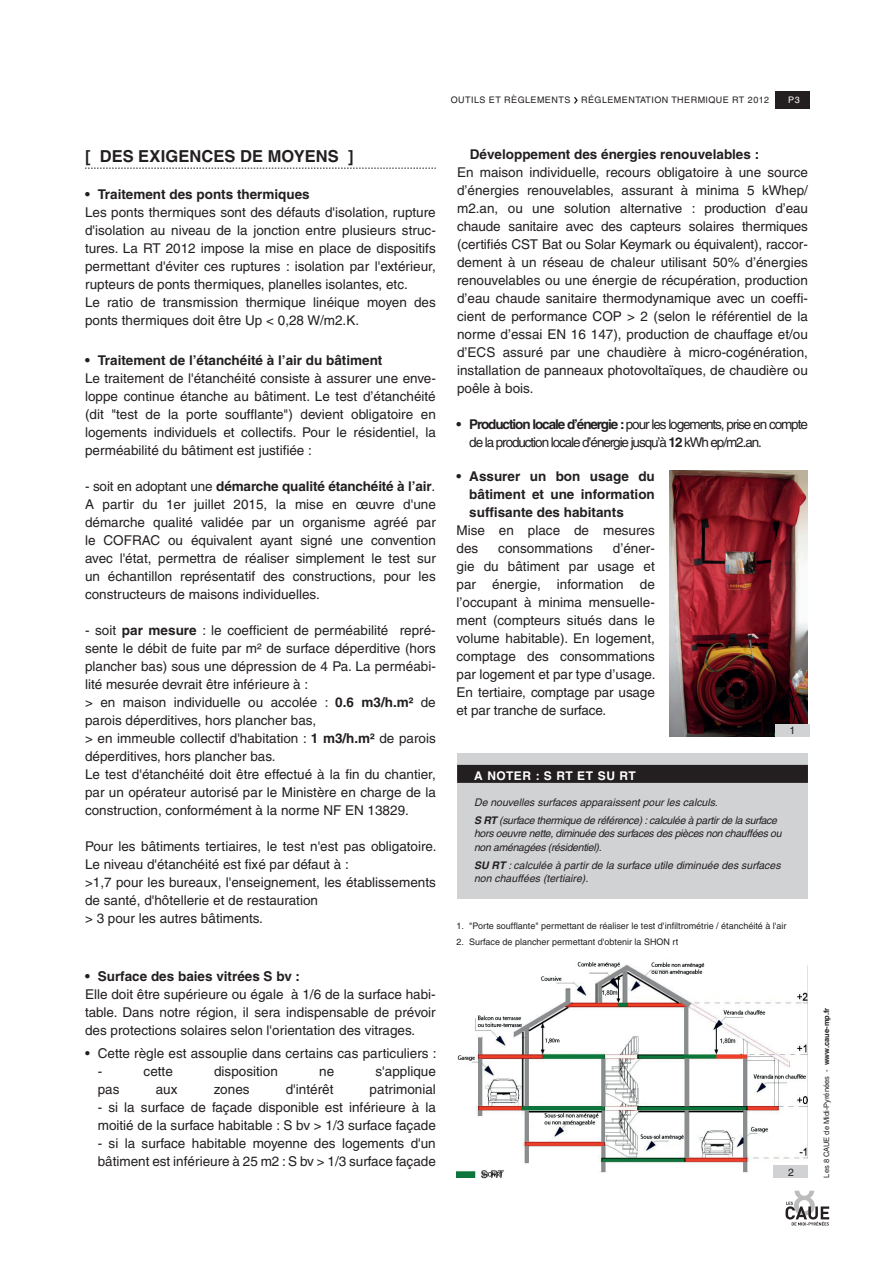
<style>
.page{position:relative;width:893px;height:1263px;background:#fff}
.page>*{position:absolute;margin:0;border:0;box-sizing:border-box;transform-origin:0 0}
.t1{font:700 16.5px "Helvetica";letter-spacing:.005em;color:#231f20}
.t2{font:13.5px/18px "Helvetica";color:#231f20}
.t3{font:700 13.5px/18px "Helvetica";color:#231f20;text-align:justify}
.t4{font:13.5px/18px "Helvetica";letter-spacing:-.08em;color:#231f20}
.t5{font:700 12px "Helvetica";letter-spacing:.05em;color:#fff}
.t6{font:italic 10.5px/17.7px "Helvetica";letter-spacing:-.03em;color:#231f20}
.t7{font:italic 10.5px/13.5px "Helvetica";color:#231f20}
.t8{font:10.5px "Helvetica";color:#231f20}
.t9{font:9px "Helvetica";color:#231f20}
.t10{font:9px "Helvetica";letter-spacing:.05em;color:#231f20}
.t11{font:9px "Helvetica";color:#fff}
.t12{font:7.5px "Helvetica";color:#231f20}
.s1{font-weight:700}
</style>
<div class="page">
<div style="left:457px;top:753px;width:351px;height:146px;background:#d1d2d4"></div>
<div style="left:457px;top:765px;width:351px;height:18px;background:#231f20"></div>
<svg style="left:85px;top:168px;width:351px;height:1px"></svg>
<img style="left:457px;top:961px;width:351px;height:217px">
<svg style="left:785px;top:1191px;width:44px;height:34px"></svg>
<div style="left:775px;top:91px;width:34px;height:17px;background:#231f20"></div>
<svg style="left:574px;top:97px;width:4px;height:6px"></svg>
<img style="left:670px;top:471px;width:138px;height:265px">
<div style="left:775px;top:724px;width:34px;height:13px;background:#d1d2d4"></div>
<div style="left:774px;top:1165px;width:34px;height:13px;background:#d1d2d4"></div>
<p class="t9" style="left:451px;top:95px;width:75px">outils et règlements</p>
<p class="t9" style="left:581px;top:95px;width:21px">réglementat</p>
<p class="t9" style="left:651px;top:95px;width:41px">ion therm</p>
<p class="t10" style="left:706px;top:95px;width:65px">ique RT 2012</p>
<p class="t11" style="left:788px;top:95px;width:13px">P3</p>
<p class="t1" style="left:85px;top:146px;width:270px">[ Des exigences de moyens ]</p>
<p class="t3" style="left:85px;top:185px;width:226px">• Traitement des ponts thermiques</p>
<p class="t2" style="left:85px;top:203px;width:352px">Les ponts thermiques sont des défauts d'isolation, rupture d'isolation au niveau de la jonction entre plusieurs struc&shy;tures. La RT 2012 impose la mise en place de dispositifs permettant d'éviter ces ruptures : isolation par l'extérieur, rupteurs de ponts thermiques, planelles isolantes, etc.<br>Le ratio de transmission thermique linéique moyen des ponts thermiques doit être Up &lt; 0,28 W/m2.K.</p>
<p class="t3" style="left:85px;top:351px;width:299px">• Traitement de l’étanchéité à l’air du bâtiment</p>
<p class="t2" style="left:85px;top:369px;width:352px;text-align:justify">Le traitement de l'étanchéité consiste à assurer une enve&shy;loppe continue étanche au bâtiment. Le test d’étanchéité (dit "test de la porte soufflante") devient obligatoire en logements individuels et collectifs. Pour le résidentiel, la perméabilité du bâtiment est justifiée :</p>
<p class="t2" style="left:85px;top:477px;width:352px;text-align:justify">- soit en adoptant une <span class="s1">démarche qualité étanchéité à l’air</span>.<br>A partir du 1er juillet 2015, la mise en œuvre d'une démarche qualité validée par un organisme agréé par le COFRAC ou équivalent ayant signé une convention avec l'état, permettra de réaliser simplement le test sur un échantillon représentatif des constructions, pour les constructeurs de maisons individuelles.</p>
<p class="t2" style="left:85px;top:621px;width:352px">- soit <span class="s1">par mesure</span> : le coefficient de perméabilité repré&shy;sente le débit de fuite par m² de surface déperditive (hors plancher bas) sous une dépression de 4 Pa. La perméabi&shy;lité mesurée devrait être inférieure à :<br>&gt; en maison individuelle ou accolée : <span class="s1">0.6 m3/h.m²</span> de parois déperditives, hors plancher bas,<br>&gt; en immeuble collectif d'habitation : <span class="s1">1 m3/h.m²</span> de parois déperditives, hors plancher bas.<br>Le test d'étanchéité doit être effectué à la fin du chantier, par un opérateur autorisé par le Ministère en charge de la construction, conformément à la norme NF EN 13829.</p>
<p class="t2" style="left:85px;top:837px;width:353px">Pour les bâtiments tertiaires, le test n'est pas obligatoire.<br>Le niveau d'étanchéité est fixé par défaut à :<br>&gt;1,7 pour les bureaux, l'enseignement, les établissements de santé, d'hôtellerie et de restauration<br>&gt; 3 pour les autres bâtiments.</p>
<p class="t3" style="left:85px;top:967px;width:217px">• Surface des baies vitrées S bv :</p>
<p class="t2" style="left:85px;top:985px;width:352px;text-align:justify">Elle doit être supérieure ou égale à 1/6 de la surface habi&shy;table. Dans notre région, il sera indispensable de prévoir des protections solaires selon l'orientation des vitrages.</p>
<p class="t2" style="left:98px;top:1044px;width:340px;text-indent:-13px">• Cette règle est assouplie dans certains cas particuliers : -</p>
<p class="t2" style="left:144px;top:1062px;width:31px">cette</p>
<p class="t2" style="left:214px;top:1062px;width:65px">disposition</p>
<p class="t2" style="left:319px;top:1062px;width:17px">ne</p>
<p class="t2" style="left:375px;top:1062px;width:62px">s'applique</p>
<p class="t2" style="left:98px;top:1080px;width:23px">pas</p>
<p class="t2" style="left:156px;top:1080px;width:23px">aux</p>
<p class="t2" style="left:214px;top:1080px;width:37px">zones</p>
<p class="t2" style="left:286px;top:1080px;width:49px">d'intérêt</p>
<p class="t2" style="left:370px;top:1080px;width:68px">patrimonial</p>
<p class="t2" style="left:98px;top:1098px;width:340px">- si la surface de façade disponible est inférieure à la moitié de la surface habitable : S bv &gt; 1/3 surface façade</p>
<p class="t2" style="left:98px;top:1134px;width:340px">- si la surface habitable moyenne des logements d'un bâtiment est inférieure à 25 m2 : S bv &gt; 1/3 surface façade</p>
<p class="t3" style="left:470px;top:145px;width:291px">Développement des énergies renouvelables :</p>
<p class="t2" style="left:457px;top:163px;width:352px;text-align:justify">En maison individuelle, recours obligatoire à une source d’énergies renouvelables, assurant à minima 5 kWhep/ m2.an, ou une solution alternative : production d’eau chaude sanitaire avec des capteurs solaires thermiques (certifiés CST Bat ou Solar Keymark ou équivalent), raccor&shy;dement à un réseau de chaleur utilisant 50% d’énergies renouvelables ou une énergie de récupération, production d’eau chaude sanitaire thermodynamique avec un coeffi&shy;cient de performance COP &gt; 2 (selon le référentiel de la norme d’essai EN 16 147), production de chauffage et/ou d’ECS assuré par une chaudière à micro-cogénération, installation de panneaux photovoltaïques, de chaudière ou poêle à bois.</p>
<p class="t4" style="left:469px;top:415px;width:340px;text-indent:-13px"><span class="s1">• Production locale d’énergie :</span> pour les logements, prise en compte de la production locale d’énergie jusqu’à <span class="s1">12</span> kWh ep/m2.an.</p>
<p class="t3" style="left:469px;top:467px;width:187px;text-indent:-13px">• Assurer un bon usage du bâtiment et une information suffisante des habitants</p>
<p class="t2" style="left:457px;top:522px;width:200px">Mise en place de mesures des</p>
<p class="t2" style="left:457px;top:540px;width:201px;text-align:justify;text-indent:156px">d’éner&shy;gie du bâtiment par usage et par énergie, information de l’occupant à minima mensuelle&shy;ment (compteurs situés dans le volume habitable). En logement, comptage des consommations par logement et par type d’usage.<br>En tertiaire, comptage par usage et par tranche de surface.</p>
<p class="t2" style="left:498px;top:540px;width:96px">consommations</p>
<p class="t8" style="left:790px;top:725px;width:7px">1</p>
<p class="t5" style="left:474px;top:768px;width:163px">A noter : s rt et su rt</p>
<p class="t6" style="left:474px;top:793px;width:304px">De nouvelles surfaces apparaissent pour les calculs.<br><span class="s1">S RT</span> (surface thermique de référence) : calculée à partir de la surface</p>
<p class="t6" style="left:474px;top:827px;width:309px;line-height:13.5px">hors oeuvre nette, diminuée des surfaces des pièces non chauffées ou non aménagées (résidentiel).</p>
<p class="t7" style="left:474px;top:858px;width:308px"><span class="s1">SU RT</span> : calculée à partir de la surface utile diminuée des surfaces non chauffées (tertiaire).</p>
<p class="t9" style="left:457px;top:920px;width:331px">1. "Porte soufflante" permettant de réaliser le test d'infiltrométrie / étanchéité à l'air</p>
<p class="t9" style="left:457px;top:936px;width:223px">2. Surface de plancher permettant d'obtenir la SHON rt</p>
<p class="t8" style="left:481px;top:1168px;width:25px">S RT</p>
<p class="t8" style="left:788px;top:1166px;width:7px">2</p>
<p class="t12" style="left:822px;top:1177px;width:171px;rotate:-90deg">Les 8 CAUE de Midi-Pyrénées - <span class="s1">www.caue-mp.fr</span></p>
</div>
